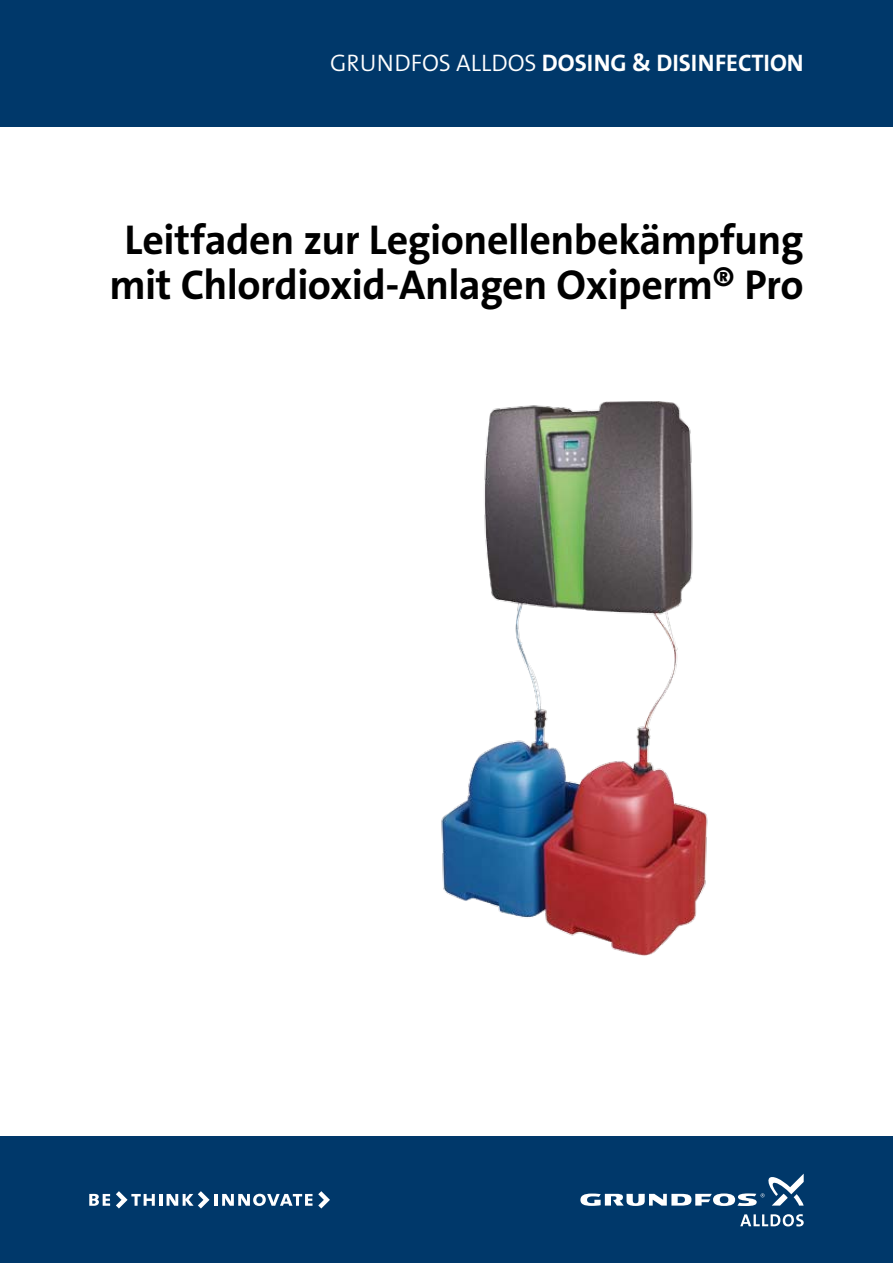
<style>
.page{position:relative;width:893px;height:1263px;background:#fff}
.page>*{position:absolute;margin:0;border:0;box-sizing:border-box;transform-origin:0 0}
.t1{font:42px/45px "The Sans Grundfos 7 B";letter-spacing:-.01em;color:#000;text-align:center}
.t2{font:24px "The Sans Grundfos 7 B";color:#fff}
.t3{font:24px "The Sans Grundfos 4 SL";color:#fff}
</style>
<div class="page">
<div style="left:0;top:0;width:893px;height:126px;background:#00386a"></div>
<div style="left:0;top:1137px;width:893px;height:126px;background:#00386a"></div>
<svg style="left:89px;top:1194px;width:21px;height:12px"></svg>
<svg style="left:116px;top:1191px;width:196px;height:17px"></svg>
<svg style="left:318px;top:1191px;width:12px;height:17px"></svg>
<svg style="left:580px;top:1173px;width:224px;height:33px"></svg>
<svg style="left:740px;top:1214px;width:64px;height:12px"></svg>
<img style="left:441px;top:401px;width:267px;height:555px">
<p class="t3" style="left:330px;top:51px;width:177px">GRUNDFOS ALLDOS</p>
<p class="t2" style="left:542px;top:50px;width:142px">Dosing &amp; DISIN</p>
<p class="t2" style="left:715px;top:50px;width:62px">FEcTION</p>
<p class="t1" style="left:109px;top:218px;width:696px">Leitfaden zur Legionellenbekämpfung mit Chlordioxid-Anlagen Oxiperm® Pro</p>
</div>
